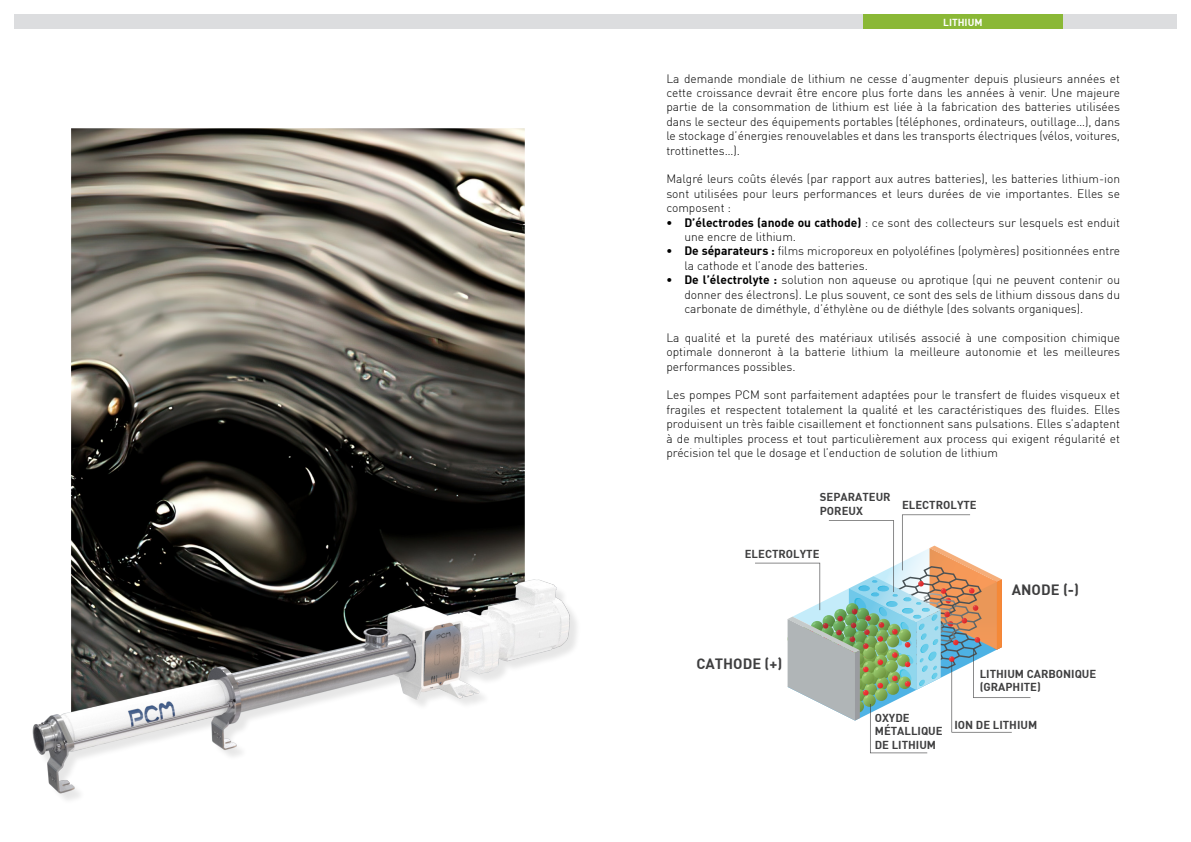
<style>
.page{position:relative;width:1191px;height:842px;background:#fff}
.page>*{position:absolute;margin:0;border:0;box-sizing:border-box;transform-origin:0 0}
.t1{font:14.7px "DIN Bold";color:#3e3e3f}
.t2{font:300 12px/14.4px "DIN";color:#000;text-align:justify}
.t3{font:11.3px/13.6px "DIN Bold";color:#3e3e3f}
.t4{font:10px "DIN Bold";color:#fff}
.s1{font-family:"DIN Bold";font-weight:400}
</style>
<div class="page">
<div style="left:14px;top:14px;width:1162px;height:14px;background:#dcdddf"></div>
<div style="left:863px;top:14px;width:199px;height:14px;background:#8ab836"></div>
<img style="left:71px;top:128px;width:454px;height:418px">
<img style="left:32px;top:546px;width:545px;height:254px">
<svg style="left:755px;top:514px;width:275px;height:239px"></svg>
<p class="t4" style="left:943px;top:16px;width:41px">LITHIUM</p>
<p class="t2" style="left:666px;top:71px;width:455px">La demande mondiale de lithium ne cesse d’augmenter depuis plusieurs années et cette croissance devrait être encore plus forte dans les années à venir. Une majeure partie de la consommation de lithium est liée à la fabrication des batteries utilisées dans le secteur des équipements portables (téléphones, ordinateurs, outillage…), dans le stockage d’énergies renouvelables et dans les transports électriques (vélos, voitures, trottinettes…).</p>
<p class="t2" style="left:666px;top:172px;width:455px">Malgré leurs coûts élevés (par rapport aux autres batteries), les batteries lithium-ion sont utilisées pour leurs performances et leurs durées de vie importantes. Elles se composent :</p>
<p class="t2" style="left:684px;top:215px;width:437px;text-indent:-18px"><span class="s1">• D’électrodes (anode ou cathode)</span> : ce sont des collecteurs sur lesquels est enduit une encre de lithium.</p>
<p class="t2" style="left:684px;top:244px;width:437px;text-indent:-18px"><span class="s1">• De séparateurs :</span> films microporeux en polyoléfines (polymères) positionnées entre la cathode et l’anode des batteries.</p>
<p class="t2" style="left:684px;top:273px;width:437px;text-indent:-18px"><span class="s1">• De l’électrolyte :</span> solution non aqueuse ou aprotique (qui ne peuvent contenir ou donner des électrons). Le plus souvent, ce sont des sels de lithium dissous dans du carbonate de diméthyle, d’éthylène ou de diéthyle (des solvants organiques).</p>
<p class="t2" style="left:666px;top:330px;width:455px">La qualité et la pureté des matériaux utilisés associé à une composition chimique optimale donneront à la batterie lithium la meilleure autonomie et les meilleures performances possibles.</p>
<p class="t2" style="left:666px;top:388px;width:455px">Les pompes PCM sont parfaitement adaptées pour le transfert de fluides visqueux et fragiles et respectent totalement la qualité et les caractéristiques des fluides. Elles produisent un très faible cisaillement et fonctionnent sans pulsations. Elles s’adaptent à de multiples process et tout particulièrement aux process qui exigent régularité et précision tel que le dosage et l’enduction de solution de lithium</p>
<p class="t3" style="left:820px;top:490px;width:72px">SEPARATEUR<br>POREUX</p>
<p class="t3" style="left:902px;top:497px;width:76px">ELECTROLYTE</p>
<p class="t3" style="left:745px;top:546px;width:76px">ELECTROLYTE</p>
<p class="t1" style="left:1011px;top:580px;width:69px">ANODE (-)</p>
<p class="t1" style="left:696px;top:654px;width:88px">CATHODE (+)</p>
<p class="t3" style="left:979px;top:666px;width:118px">LITHIUM CARBONIQUE (GRAPHITE)</p>
<p class="t3" style="left:874px;top:710px;width:69px">OXYDE<br>MÉTALLIQUE<br>DE LITHIUM</p>
<p class="t3" style="left:954px;top:717px;width:84px">ION DE LITHIUM</p>
</div>
